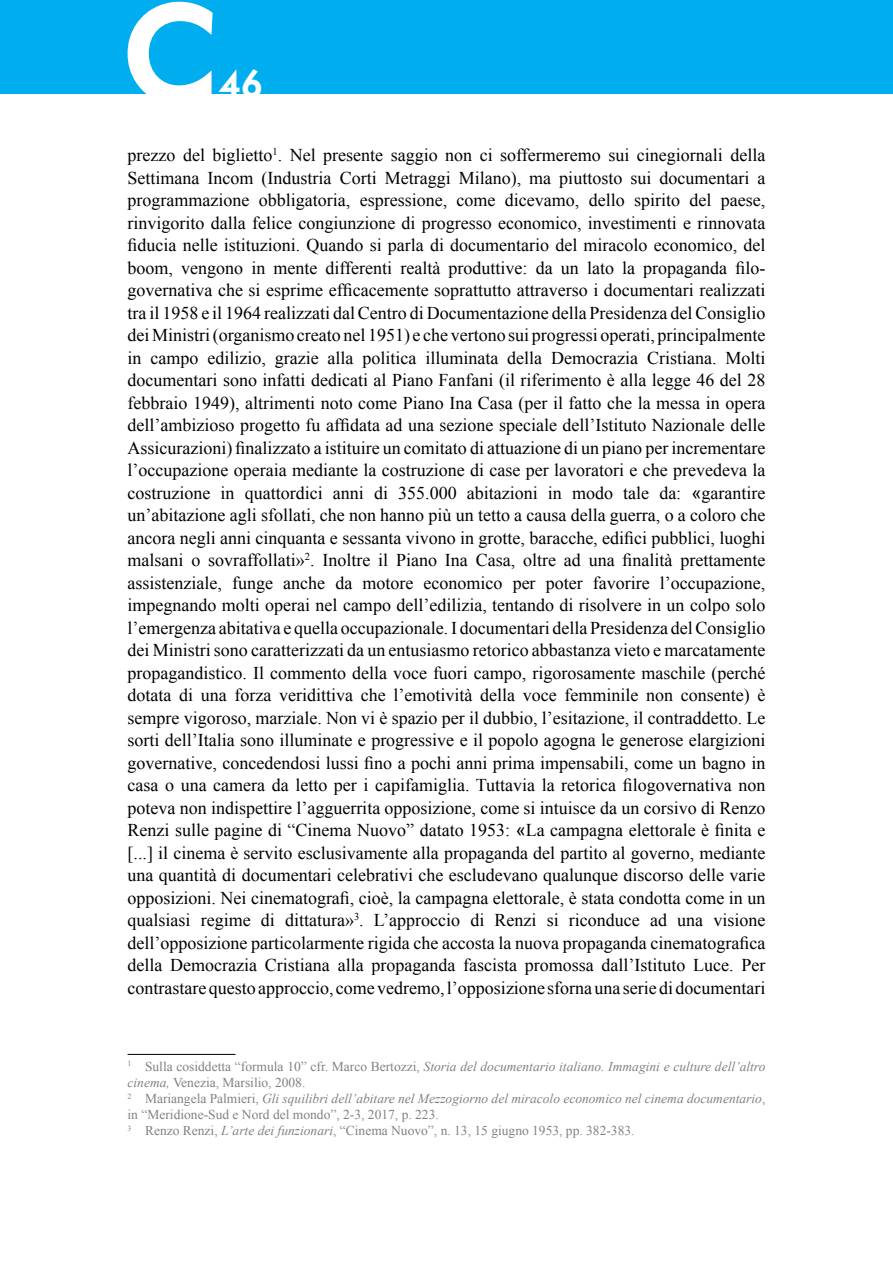
<style>
.page{position:relative;width:893px;height:1263px;background:#fff}
.page>*{position:absolute;margin:0;border:0;box-sizing:border-box;transform-origin:0 0}
.t1{font:36px "Motor Oil 1937 M54";color:#fff}
.t2{font:18px/22.5px "Times New Roman";color:#000;text-align:justify}
.t3{font:13.5px/16.2px "Times New Roman";color:#808285}
.s1{font-family:"Arial Unicode MS"}
.s2{font-style:italic}
</style>
<div class="page">
<div style="left:0;top:0;width:893px;height:94px;background:#00aeef"></div>
<svg style="left:128px;top:2px;width:85px;height:92px"></svg>
<hr style="left:128px;top:1054px;width:108px;height:1px;background:#000">
<h1 class="t1" style="left:217px;top:68px;width:47px">46</h1>
<p class="t2" style="left:128px;top:144px;width:639px">prezzo del biglietto<sup>1</sup>. Nel presente saggio non ci soffermeremo sui cinegiornali della Settimana Incom (Industria Corti Metraggi Milano), ma piuttosto sui documentari a programmazione obbligatoria, espressione, come dicevamo, dello spirito del paese, rinvigorito dalla felice congiunzione di progresso economico, investimenti e rinnovata fiducia nelle istituzioni. Quando si parla di documentario del miracolo economico, del boom, vengono in mente differenti realtà produttive: da un lato la propaganda filo&shy;governativa che si esprime efficacemente soprattutto attraverso i documentari realizzati tra il 1958 e il 1964 realizzati dal Centro di Documentazione della Presidenza del Consiglio dei Ministri (organismo creato nel 1951) e che vertono sui progressi operati, principalmente in campo edilizio, grazie alla politica illuminata della Democrazia Cristiana. Molti documentari sono infatti dedicati al Piano Fanfani (il riferimento è alla legge 46 del 28 febbraio 1949), altrimenti noto come Piano Ina Casa (per il fatto che la messa in opera dell’ambizioso progetto fu affidata ad una sezione speciale dell’Istituto Nazionale delle Assicurazioni) finalizzato a istituire un comitato di attuazione di un piano per incrementare l’occupazione operaia mediante la costruzione di case per lavoratori e che prevedeva la costruzione in quattordici anni di 355.000 abitazioni in modo tale da: <span class="s1">«</span>garantire un’abitazione agli sfollati, che non hanno più un tetto a causa della guerra, o a coloro che ancora negli anni cinquanta e sessanta vivono in grotte, baracche, edifici pubblici, luoghi malsani o sovraffollati»<sup>2</sup>. Inoltre il Piano Ina Casa, oltre ad una finalità prettamente assistenziale, funge anche da motore economico per poter favorire l’occupazione, impegnando molti operai nel campo dell’edilizia, tentando di risolvere in un colpo solo l’emergenza abitativa e quella occupazionale. I documentari della Presidenza del Consiglio dei Ministri sono caratterizzati da un entusiasmo retorico abbastanza vieto e marcatamente propagandistico. Il commento della voce fuori campo, rigorosamente maschile (perché dotata di una forza veridittiva che l’emotività della voce femminile non consente) è sempre vigoroso, marziale. Non vi è spazio per il dubbio, l’esitazione, il contraddetto. Le sorti dell’Italia sono illuminate e progressive e il popolo agogna le generose elargizioni governative, concedendosi lussi fino a pochi anni prima impensabili, come un bagno in casa o una camera da letto per i capifamiglia. Tuttavia la retorica filogovernativa non poteva non indispettire l’agguerrita opposizione, come si intuisce da un corsivo di Renzo Renzi sulle pagine di “Cinema Nuovo” datato 1953: <span class="s1">«</span>La campagna elettorale è finita e [...] il cinema è servito esclusivamente alla propaganda del partito al governo, mediante una quantità di documentari celebrativi che escludevano qualunque discorso delle varie opposizioni. Nei cinematografi, cioè, la campagna elettorale, è stata condotta come in un qualsiasi regime di dittatura»<sup>3</sup>. L’approccio di Renzi si riconduce ad una visione dell’opposizione particolarmente rigida che accosta la nuova propaganda cinematografica della Democrazia Cristiana alla propaganda fascista promossa dall’Istituto Luce. Per contrastare questo approccio, come vedremo, l’opposizione sforna una serie di documentari</p>
<p class="t3" style="left:128px;top:1058px;width:639px"><sup>1</sup> Sulla cosiddetta “formula 10” cfr. Marco Bertozzi, <span class="s2">Storia del documentario italiano. Immagini e culture dell’altro cinema,</span> Venezia, Marsilio, 2008.<br><sup>2</sup> Mariangela Palmieri, <span class="s2">Gli squilibri dell’abitare nel Mezzogiorno del miracolo economico nel cinema documentario</span>, in “Meridione-Sud e Nord del mondo”, 2-3, 2017, p. 223.<br><sup>3</sup> Renzo Renzi, <span class="s2">L’arte dei funzionari</span>, “Cinema Nuovo”, n. 13, 15 giugno 1953, pp. 382-383.</p>
</div>
